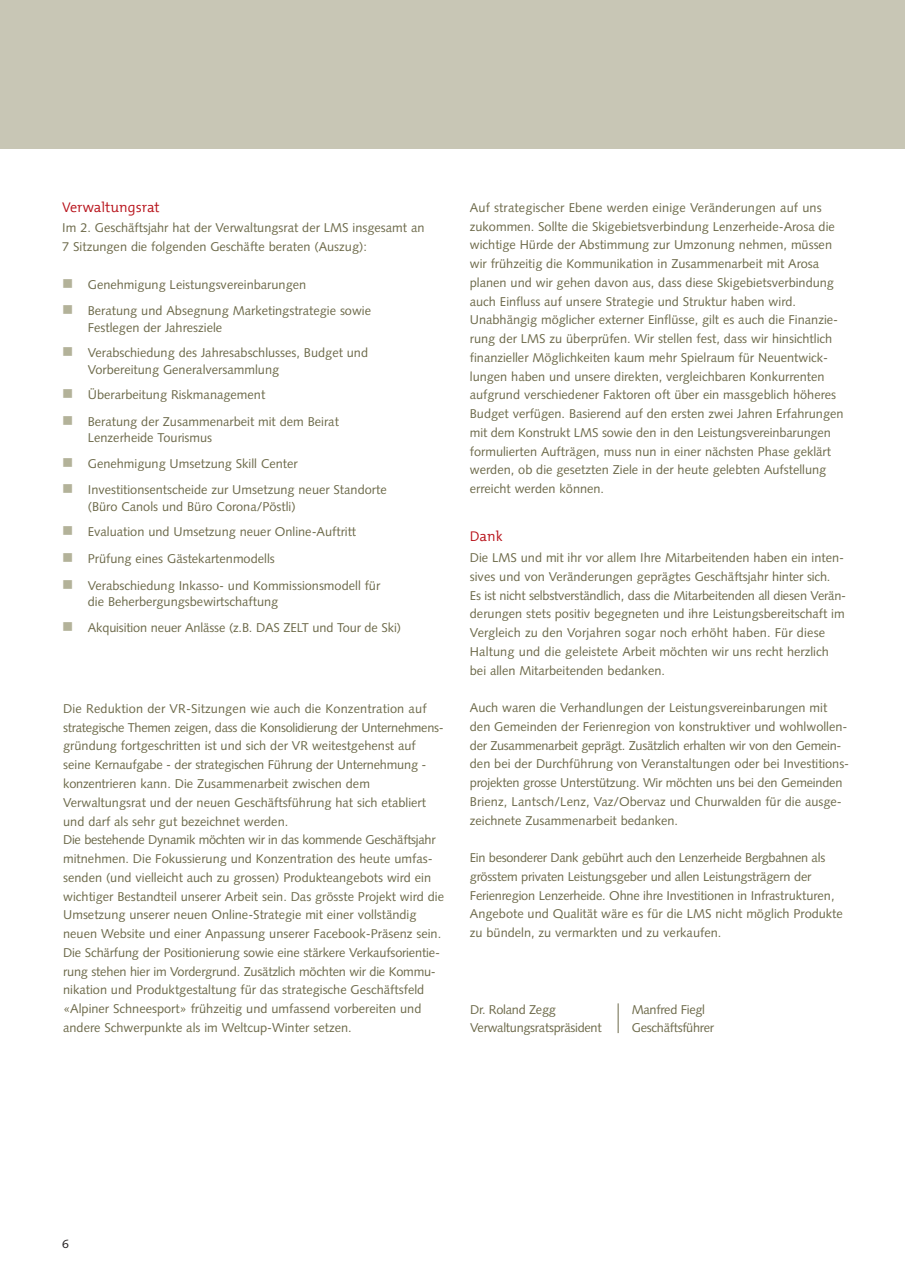
<style>
.page{position:relative;width:905px;height:1288px;background:#fff}
.page>*{position:absolute;margin:0;border:0;box-sizing:border-box;transform-origin:0 0}
.t1{font:300 14.25px "The Mix B4";color:#b70f17}
.t2{font:12.75px/18.8px "Syntax LT Std";color:#6d6a4a}
.t3{font:12.75px "Syntax LT Std";letter-spacing:-.02em;color:#6d6a4a}
.t4{font:12px "Syntax LT Std";color:#231f20}
.s1{color:#b3b299}
</style>
<div class="page">
<div style="left:0;top:0;width:905px;height:149px;background:#c8c6b5"></div>
<hr style="left:618px;top:1003px;width:1px;height:30px;background:#6d6a4a">
<p class="t1" style="left:62px;top:200px;width:99px">Verwaltungsrat</p>
<p class="t2" style="left:62px;top:219px;width:364px;line-height:19.2px">Im 2. Geschäftsjahr hat der Verwaltungsrat der LMS insgesamt an<br>7 Sitzungen die folgenden Geschäfte beraten (Auszug):</p>
<p class="t2" style="left:62px;top:276px;width:245px"><span class="s1">■</span> Genehmigung Leistungsvereinbarungen</p>
<p class="t2" style="left:88px;top:304px;width:285px;line-height:16px;text-indent:-26px"><span class="s1">■</span> Beratung und Absegnung Marketingstrategie sowie<br>Festlegen der Jahresziele</p>
<p class="t2" style="left:88px;top:346px;width:282px;line-height:16px;text-indent:-26px"><span class="s1">■</span> Verabschiedung des Jahresabschlusses, Budget und<br>Vorbereitung Generalversammlung</p>
<p class="t2" style="left:62px;top:387px;width:204px"><span class="s1">■</span> Überarbeitung Riskmanagement</p>
<p class="t2" style="left:88px;top:415px;width:253px;line-height:16px;text-indent:-26px"><span class="s1">■</span> Beratung der Zusammenarbeit mit dem Beirat<br>Lenzerheide Tourismus</p>
<p class="t2" style="left:62px;top:455px;width:237px"><span class="s1">■</span> Genehmigung Umsetzung Skill Center</p>
<p class="t2" style="left:88px;top:483px;width:300px;line-height:16px;text-indent:-26px"><span class="s1">■</span> Investitionsentscheide zur Umsetzung neuer Standorte (Büro Canols und Büro Corona/Pöstli)</p>
<p class="t2" style="left:62px;top:524px;width:295px"><span class="s1">■</span> Evaluation und Umsetzung neuer Online-Auftritt</p>
<p class="t2" style="left:62px;top:550px;width:214px"><span class="s1">■</span> Prüfung eines Gästekartenmodells</p>
<p class="t2" style="left:88px;top:578px;width:294px;line-height:16px;text-indent:-26px"><span class="s1">■</span> Verabschiedung Inkasso- und Kommissionsmodell für die Beherbergungsbewirtschaftung</p>
<p class="t2" style="left:62px;top:619px;width:340px"><span class="s1">■</span> Akquisition neuer Anlässe (z.B. DAS ZELT und Tour de Ski)</p>
<p class="t2" style="left:63px;top:700px;width:382px">Die Reduktion der VR-Sitzungen wie auch die Konzentration auf strategische Themen zeigen, dass die Konsolidierung der Unternehmens&shy;gründung fortgeschritten ist und sich der VR weitestgehenst auf seine Kernaufgabe - der strategischen Führung der Unternehmung - konzentrieren kann. Die Zusammenarbeit zwischen dem Verwaltungsrat und der neuen Geschäftsführung hat sich etabliert und darf als sehr gut bezeichnet werden.<br>Die bestehende Dynamik möchten wir in das kommende Geschäftsjahr mitnehmen. Die Fokussierung und Konzentration des heute umfas&shy;senden (und vielleicht auch zu grossen) Produkteangebots wird ein wichtiger Bestandteil unserer Arbeit sein. Das grösste Projekt wird die Umsetzung unserer neuen Online-Strategie mit einer vollständig neuen Website und einer Anpassung unserer Facebook-Präsenz sein.<br>Die Schärfung der Positionierung sowie eine stärkere Verkaufsorientie&shy;rung stehen hier im Vordergrund. Zusätzlich möchten wir die Kommu&shy;nikation und Produktgestaltung für das strategische Geschäftsfeld «Alpiner Schneesport» frühzeitig und umfassend vorbereiten und andere Schwerpunkte als im Weltcup-Winter setzen.</p>
<p class="t2" style="left:470px;top:199px;width:375px">Auf strategischer Ebene werden einige Veränderungen auf uns zukommen. Sollte die Skigebietsverbindung Lenzerheide-Arosa die wichtige Hürde der Abstimmung zur Umzonung nehmen, müssen wir frühzeitig die Kommunikation in Zusammenarbeit mit Arosa planen und wir gehen davon aus, dass diese Skigebietsverbindung auch Einfluss auf unsere Strategie und Struktur haben wird.<br>Unabhängig möglicher externer Einflüsse, gilt es auch die Finanzie&shy;rung der LMS zu überprüfen. Wir stellen fest, dass wir hinsichtlich finanzieller Möglichkeiten kaum mehr Spielraum für Neuentwick&shy;lungen haben und unsere direkten, vergleichbaren Konkurrenten aufgrund verschiedener Faktoren oft über ein massgeblich höheres Budget verfügen. Basierend auf den ersten zwei Jahren Erfahrungen mit dem Konstrukt LMS sowie den in den Leistungsvereinbarungen formulierten Aufträgen, muss nun in einer nächsten Phase geklärt werden, ob die gesetzten Ziele in der heute gelebten Aufstellung erreicht werden können.</p>
<p class="t1" style="left:470px;top:528px;width:34px">Dank</p>
<p class="t2" style="left:470px;top:549px;width:378px">Die LMS und mit ihr vor allem Ihre Mitarbeitenden haben ein inten&shy;sives und von Veränderungen geprägtes Geschäftsjahr hinter sich.<br>Es ist nicht selbstverständlich, dass die Mitarbeitenden all diesen Verän&shy;derungen stets positiv begegneten und ihre Leistungsbereitschaft im Vergleich zu den Vorjahren sogar noch erhöht haben. Für diese Haltung und die geleistete Arbeit möchten wir uns recht herzlich bei allen Mitarbeitenden bedanken.</p>
<p class="t2" style="left:470px;top:699px;width:381px">Auch waren die Verhandlungen der Leistungsvereinbarungen mit den Gemeinden der Ferienregion von konstruktiver und wohlwollen&shy;der Zusammenarbeit geprägt. Zusätzlich erhalten wir von den Gemein&shy;den bei der Durchführung von Veranstaltungen oder bei Investitions&shy;projekten grosse Unterstützung. Wir möchten uns bei den Gemeinden Brienz, Lantsch/Lenz, Vaz/Obervaz und Churwalden für die ausge&shy;zeichnete Zusammenarbeit bedanken.</p>
<p class="t2" style="left:470px;top:849px;width:375px">Ein besonderer Dank gebührt auch den Lenzerheide Bergbahnen als grösstem privaten Leistungsgeber und allen Leistungsträgern der Ferienregion Lenzerheide. Ohne ihre Investitionen in Infrastrukturen, Angebote und Qualität wäre es für die LMS nicht möglich Produkte zu bündeln, zu vermarkten und zu verkaufen.</p>
<p class="t3" style="left:470px;top:1004px;width:87px">Dr. Roland Zegg</p>
<p class="t3" style="left:632px;top:1004px;width:75px">Manfred Fiegl</p>
<p class="t3" style="left:470px;top:1022px;width:133px">Verwaltungsratspräsident</p>
<p class="t3" style="left:632px;top:1022px;width:84px">Geschäftsführer</p>
<p class="t4" style="left:62px;top:1238px;width:8px">6</p>
</div>
